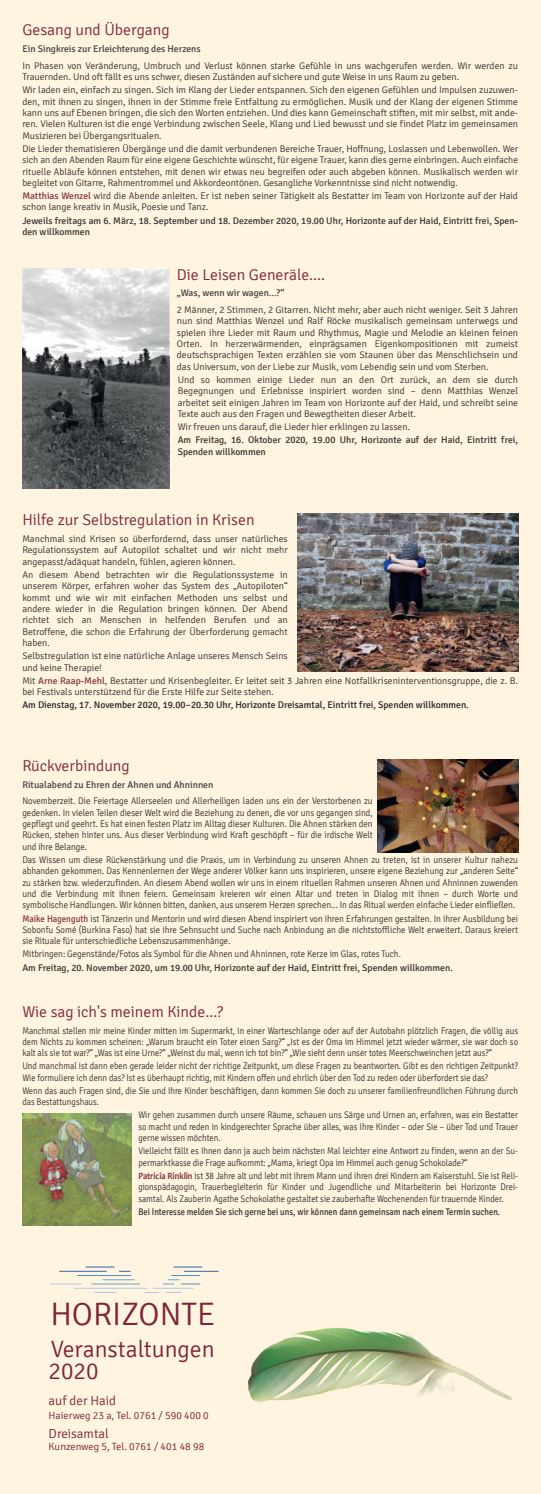
<style>
.page{position:relative;width:541px;height:1494px;background:#fff}
.page>*{position:absolute;margin:0;border:0;box-sizing:border-box;transform-origin:0 0}
.t1{font:300 32.38px "Signika";color:#7f2337}
.t2{font:300 23.62px/21.9px "Signika";color:#7f2337}
.t3{font:300 15.75px "Signika";color:#7f2337}
.t4{font:300 13.12px "Signika";color:#7f2337}
.t5{font:300 10.5px "Signika";letter-spacing:.005em;color:#7f2337}
.t6{font:300 9.62px/11.4px "Signika";color:#312f30;text-align:justify}
.t7{font:300 9.62px/11.4px "Signika";color:#312f30;text-align:justify;scale:.88 1}
.t8{font:300 9.62px/11.4px "Signika";color:#312f30;text-align:justify;scale:.91 1}
.t9{font:9.62px/11.4px "Signika";color:#312f30}
.t10{font:9.62px "Signika";color:#3e3e3f}
.t11{font:9.62px "Signika";color:#231f20}
.t12{font:9.62px "Signika";color:#312f30;scale:.88 1}
.s1{font-weight:400;color:#842e3d}
.s2{font-size:10.5px}
.s3{font-family:"Candara";font-weight:700;color:#842e3d}
</style>
<div class="page">
<div style="left:0;top:0;width:541px;height:1493px;background:#fef4df"></div>
<img style="left:378px;top:759px;width:140px;height:93px">
<svg style="left:50px;top:1266px;width:165px;height:23px"></svg>
<img style="left:22px;top:1113px;width:109px;height:112px">
<img style="left:22px;top:268px;width:147px;height:221px">
<img style="left:298px;top:513px;width:220px;height:158px">
<img style="left:215px;top:1270px;width:297px;height:132px">
<h3 class="t3" style="left:22px;top:21px;width:149px">Gesang und Übergang</h3>
<p class="t10" style="left:22px;top:43px;width:180px">Ein Singkreis zur Erleichterung des Herzens</p>
<p class="t6" style="left:22px;top:60px;width:497px">In Phasen von Veränderung, Umbruch und Verlust können starke Gefühle in uns wachgerufen werden. Wir werden zu<br>Trauernden. Und oft fällt es uns schwer, diesen Zuständen auf sichere und gute Weise in uns Raum zu geben.</p>
<p class="t6" style="left:22px;top:84px;width:497px">Wir laden ein, einfach zu singen. Sich im Klang der Lieder entspannen. Sich den eigenen Gefühlen und Impulsen zuzuwen&shy;den, mit ihnen zu singen, ihnen in der Stimme freie Entfaltung zu ermöglichen. Musik und der Klang der eigenen Stimme kann uns auf Ebenen bringen, die sich den Worten entziehen. Und dies kann Gemeinschaft stiften, mit mir selbst, mit ande&shy;ren. Vielen Kulturen ist die enge Verbindung zwischen Seele, Klang und Lied bewusst und sie findet Platz im gemeinsamen Musizieren bei Übergangsritualen.</p>
<p class="t6" style="left:22px;top:143px;width:497px">Die Lieder thematisieren Übergänge und die damit verbundenen Bereiche Trauer, Hoffnung, Loslassen und Lebenwollen. Wer sich an den Abenden Raum für eine eigene Geschichte wünscht, für eigene Trauer, kann dies gerne einbringen. Auch einfache rituelle Abläufe können entstehen, mit denen wir etwas neu begreifen oder auch abgeben können. Musikalisch werden wir begleitet von Gitarre, Rahmentrommel und Akkordeontönen. Gesangliche Vorkenntnisse sind nicht notwendig.</p>
<p class="t6" style="left:22px;top:190px;width:497px"><span class="s1">Matthias Wenzel</span> wird die Abende anleiten. Er ist neben seiner Tätigkeit als Bestatter im Team von Horizonte auf der Haid schon lange kreativ in Musik, Poesie und Tanz.</p>
<p class="t9" style="left:22px;top:215px;width:497px">Jeweils freitags am 6. März, 18. September und 18. Dezember 2020, 19.00 Uhr, Horizonte auf der Haid, Eintritt frei, Spen&shy;den willkommen</p>
<h3 class="t3" style="left:177px;top:265px;width:150px">Die Leisen Generäle....</h3>
<p class="t10" style="left:177px;top:287px;width:109px">„Was, wenn wir wagen...?“</p>
<p class="t6" style="left:177px;top:304px;width:343px">2 Männer, 2 Stimmen, 2 Gitarren. Nicht mehr, aber auch nicht weniger. Seit 3 Jahren nun sind Matthias Wenzel und Ralf Röcke musikalisch gemeinsam unterwegs und spielen ihre Lieder mit Raum und Rhythmus, Magie und Melodie an kleinen feinen Orten. In herzerwärmenden, einprägsamen Eigenkompositionen mit zumeist deutschsprachigen Texten erzählen sie vom Staunen über das Menschlichsein und das Universum, von der Liebe zur Musik, vom Lebendig sein und vom Sterben.</p>
<p class="t6" style="left:178px;top:374px;width:342px">Und so kommen einige Lieder nun an den Ort zurück, an dem sie durch Begegnungen und Erlebnisse inspiriert worden sind – denn Matthias Wenzel arbeitet seit einigen Jahren im Team von Horizonte auf der Haid, und schreibt seine Texte auch aus den Fragen und Bewegtheiten dieser Arbeit.</p>
<p class="t6" style="left:178px;top:421px;width:234px">Wir freuen uns darauf, die Lieder hier erklingen zu lassen.</p>
<p class="t9" style="left:178px;top:434px;width:342px">Am Freitag, 16. Oktober 2020, 19.00 Uhr, Horizonte auf der Haid, Eintritt frei,<br>Spenden willkommen</p>
<h3 class="t3" style="left:22px;top:510px;width:234px">Hilfe zur Selbstregulation in Krisen</h3>
<p class="t6" style="left:22px;top:533px;width:267px">Manchmal sind Krisen so überfordernd, dass unser natürliches Regulationssystem auf Autopilot schaltet und wir nicht mehr angepasst/adäquat handeln, fühlen, agieren können.</p>
<p class="t6" style="left:22px;top:569px;width:267px">An diesem Abend betrachten wir die Regulationssysteme in unserem Körper, erfahren woher das System des „Autopiloten“ kommt und wie wir mit einfachen Methoden uns selbst und andere wieder in die Regulation bringen können. Der Abend richtet sich an Menschen in helfenden Berufen und an Betroffene, die schon die Erfahrung der Überforderung gemacht haben.</p>
<p class="t6" style="left:22px;top:650px;width:267px">Selbstregulation ist eine natürliche Anlage unseres Mensch Seins und keine Therapie!</p>
<p class="t6" style="left:22px;top:675px;width:497px">Mit <span class="s1">Arne Raap-Mehl</span>, Bestatter und Krisenbegleiter. Er leitet seit 3 Jahren eine Notfallkriseninterventionsgruppe, die z. B. bei Festivals unterstützend für die Erste Hilfe zur Seite stehen.</p>
<p class="t11" style="left:22px;top:699px;width:448px">Am Dienstag, 17. November 2020, 19.00<span class="s2">–</span>20.30 Uhr, Horizonte Dreisamtal, Eintritt frei, Spenden willkommen.</p>
<h3 class="t3" style="left:22px;top:756px;width:109px">Rückverbindung</h3>
<p class="t10" style="left:22px;top:778px;width:192px">Ritualabend zu Ehren der Ahnen und Ahninnen</p>
<p class="t8" style="left:22px;top:795px;width:386px">Novemberzeit. Die Feiertage Allerseelen und Allerheiligen laden uns ein der Verstorbenen zu gedenken. In vielen Teilen dieser Welt wird die Beziehung zu denen, die vor uns gegangen sind, gepflegt und geehrt. Es hat einen festen Platz im Alltag dieser Kulturen. Die Ahnen stärken den Rücken, stehen hinter uns. Aus dieser Verbindung wird Kraft geschöpft – für die irdische Welt und ihre Belange.</p>
<p class="t8" style="left:22px;top:854px;width:546px">Das Wissen um diese Rückenstärkung und die Praxis, um in Verbindung zu unseren Ahnen zu treten, ist in unserer Kultur nahezu abhanden gekommen. Das Kennenlernen der Wege anderer Völker kann uns inspirieren, unsere eigene Beziehung zur „anderen Seite“ zu stärken bzw. wiederzufinden. An diesem Abend wollen wir uns in einem rituellen Rahmen unseren Ahnen und Ahninnen zuwenden und die Verbindung mit ihnen feiern. Gemeinsam kreieren wir einen Altar und treten in Dialog mit ihnen – durch Worte und symbolische Handlungen. Wir können bitten, danken, aus unserem Herzen sprechen... In das Ritual werden einfache Lieder einfließen.</p>
<p class="t8" style="left:22px;top:912px;width:546px"><span class="s1">Maike Hagenguth</span> ist Tänzerin und Mentorin und wird diesen Abend inspiriert von ihren Erfahrungen gestalten. In ihrer Ausbildung bei Sobonfu Somé (Burkina Faso) hat sie ihre Sehnsucht und Suche nach Anbindung an die nichtstoffliche Welt erweitert. Daraus kreiert sie Rituale für unterschiedliche Lebenszusammenhänge.</p>
<p class="t8" style="left:22px;top:948px;width:417px">Mitbringen: Gegenstände/Fotos als Symbol für die Ahnen und Ahninnen, rote Kerze im Glas, rotes Tuch.</p>
<p class="t9" style="left:22px;top:961px;width:432px">Am Freitag, 20. November 2020, um 19.00 Uhr, Horizonte auf der Haid, Eintritt frei, Spenden willkommen.</p>
<h3 class="t3" style="left:22px;top:1001px;width:202px">Wie sag ich's meinem Kinde...?</h3>
<p class="t7" style="left:22px;top:1024px;width:565px">Manchmal stellen mir meine Kinder mitten im Supermarkt, in einer Warteschlange oder auf der Autobahn plötzlich Fragen, die völlig aus dem Nichts zu kommen scheinen: „Warum braucht ein Toter einen Sarg?“ „Ist es der Oma im Himmel jetzt wieder wärmer, sie war doch so kalt als sie tot war?“ „Was ist eine Urne?“ „Weinst du mal, wenn ich tot bin?“ „Wie sieht denn unser totes Meerschweinchen jetzt aus?“</p>
<p class="t7" style="left:22px;top:1060px;width:565px">Und manchmal ist dann eben gerade leider nicht der richtige Zeitpunkt, um diese Fragen zu beantworten. Gibt es den richtigen Zeitpunkt?<br>Wie formuliere ich denn das? Ist es überhaupt richtig, mit Kindern offen und ehrlich über den Tod zu reden oder überfordert sie das?</p>
<p class="t7" style="left:22px;top:1084px;width:565px">Wenn das auch Fragen sind, die Sie und Ihre Kinder beschäftigen, dann kommen Sie doch zu unserer familienfreundlichen Führung durch das Bestattungshaus.</p>
<p class="t7" style="left:138px;top:1109px;width:433px">Wir gehen zusammen durch unsere Räume, schauen uns Särge und Urnen an, erfahren, was ein Bestatter so macht und reden in kindgerechter Sprache über alles, was Ihre Kinder – oder Sie – über Tod und Trauer gerne wissen möchten.</p>
<p class="t7" style="left:138px;top:1145px;width:433px">Vielleicht fällt es Ihnen dann ja auch beim nächsten Mal leichter eine Antwort zu finden, wenn an der Su&shy;permarktkasse die Frage aufkommt: „Mama, kriegt Opa im Himmel auch genug Schokolade?“</p>
<p class="t7" style="left:138px;top:1169px;width:433px"><span class="s3">Patricia Rinklin</span> ist 38 Jahre alt und lebt mit ihrem Mann und ihren drei Kindern am Kaiserstuhl. Sie ist Reli&shy;gionspädagogin, Trauerbegleiterin für Kinder und Jugendliche und Mitarbeiterin bei Horizonte Drei&shy;samtal. Als Zauberin Agathe Schokolathe gestaltet sie zauberhafte Wochenenden für trauernde Kinder.</p>
<p class="t12" style="left:138px;top:1205px;width:412px">Bei Interesse melden Sie sich gerne bei uns, wir können dann gemeinsam nach einem Termin suchen.</p>
<h1 class="t1" style="left:50px;top:1294px;width:166px">HORIZONTE</h1>
<h2 class="t2" style="left:49px;top:1337px;width:168px">Veranstaltungen<br>2020</h2>
<h3 class="t4" style="left:49px;top:1392px;width:69px">auf der Haid</h3>
<p class="t5" style="left:49px;top:1408px;width:162px">Haierweg 23 a, Tel. 0761 / 590 400 0</p>
<h3 class="t4" style="left:49px;top:1425px;width:62px">Dreisamtal</h3>
<p class="t5" style="left:49px;top:1440px;width:157px">Kunzenweg 5, Tel. 0761 / 401 48 98</p>
</div>
